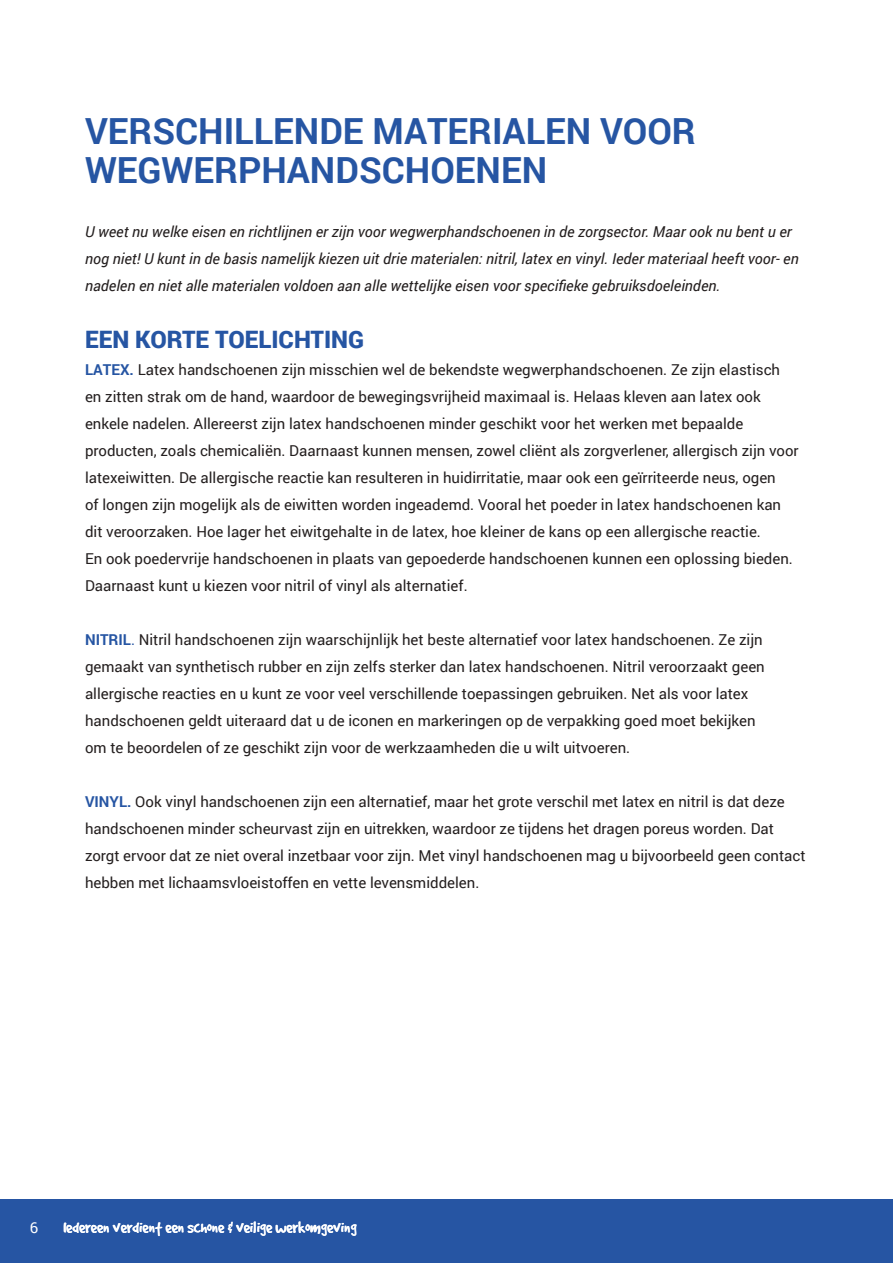
<style>
.page{position:relative;width:893px;height:1263px;background:#fff}
.page>*{position:absolute;margin:0;border:0;box-sizing:border-box;transform-origin:0 0}
.t1{font:700 36px/39px "Roboto";color:#2655a3}
.t2{font:900 24px "Roboto";color:#2655a3}
.t3{font:18px "Good Dog Plain";color:#fff}
.t4{font:15px/27px "Roboto";color:#241f1f}
.t5{font:italic 15px/27px "Roboto";color:#241f1f}
.t6{font:15px "Roboto";color:#fff}
.s1{font-weight:700;color:#2655a3}
.s2{color:#2655a3}
</style>
<div class="page">
<div style="left:0;top:1199px;width:893px;height:64px;background:#2655a3"></div>
<h1 class="t1" style="left:85px;top:110px;width:612px">VERSCHILLENDE MATERIALEN VOOR<br>WEGWERPHANDSCHOENEN</h1>
<p class="t5" style="left:85px;top:218px;width:715px">U weet nu welke eisen en richtlijnen er zijn voor wegwerphandschoenen in de zorgsector. Maar ook nu bent u er nog niet! U kunt in de basis namelijk kiezen uit drie materialen: nitril, latex en vinyl. Ieder materiaal heeft voor- en nadelen en niet alle materialen voldoen aan alle wettelijke eisen voor specifieke gebruiksdoeleinden.</p>
<h2 class="t2" style="left:85px;top:323px;width:281px">EEN KORTE TOELICHTING</h2>
<p class="t4" style="left:85px;top:356px;width:715px"><span class="s1">LATEX.</span> Latex handschoenen zijn misschien wel de bekendste wegwerphandschoenen. Ze zijn elastisch en zitten strak om de hand, waardoor de bewegingsvrijheid maximaal is. Helaas kleven aan latex ook enkele nadelen. Allereerst zijn latex handschoenen minder geschikt voor het werken met bepaalde producten, zoals chemicaliën. Daarnaast kunnen mensen, zowel cliënt als zorgverlener, allergisch zijn voor latexeiwitten. De allergische reactie kan resulteren in huidirritatie, maar ook een geïrriteerde neus, ogen<br>of longen zijn mogelijk als de eiwitten worden ingeademd. Vooral het poeder in latex handschoenen kan dit veroorzaken. Hoe lager het eiwitgehalte in de latex, hoe kleiner de kans op een allergische reactie.<br>En ook poedervrije handschoenen in plaats van gepoederde handschoenen kunnen een oplossing bieden.<br>Daarnaast kunt u kiezen voor nitril of vinyl als alternatief.</p>
<p class="t4" style="left:85px;top:626px;width:681px"><span class="s1">NITRIL</span><span class="s2">.</span> Nitril handschoenen zijn waarschijnlijk het beste alternatief voor latex handschoenen. Ze zijn gemaakt van synthetisch rubber en zijn zelfs sterker dan latex handschoenen. Nitril veroorzaakt geen allergische reacties en u kunt ze voor veel verschillende toepassingen gebruiken. Net als voor latex handschoenen geldt uiteraard dat u de iconen en markeringen op de verpakking goed moet bekijken om te beoordelen of ze geschikt zijn voor de werkzaamheden die u wilt uitvoeren.</p>
<p class="t4" style="left:85px;top:788px;width:722px"><span class="s1">VINYL.</span> Ook vinyl handschoenen zijn een alternatief, maar het grote verschil met latex en nitril is dat deze handschoenen minder scheurvast zijn en uitrekken, waardoor ze tijdens het dragen poreus worden. Dat zorgt ervoor dat ze niet overal inzetbaar voor zijn. Met vinyl handschoenen mag u bijvoorbeeld geen contact hebben met lichaamsvloeistoffen en vette levensmiddelen.</p>
<p class="t6" style="left:30px;top:1217px;width:10px">6</p>
<p class="t3" style="left:63px;top:1219px;width:295px">Iedereen verdient een schone &amp; veilige werkomgeving</p>
</div>
